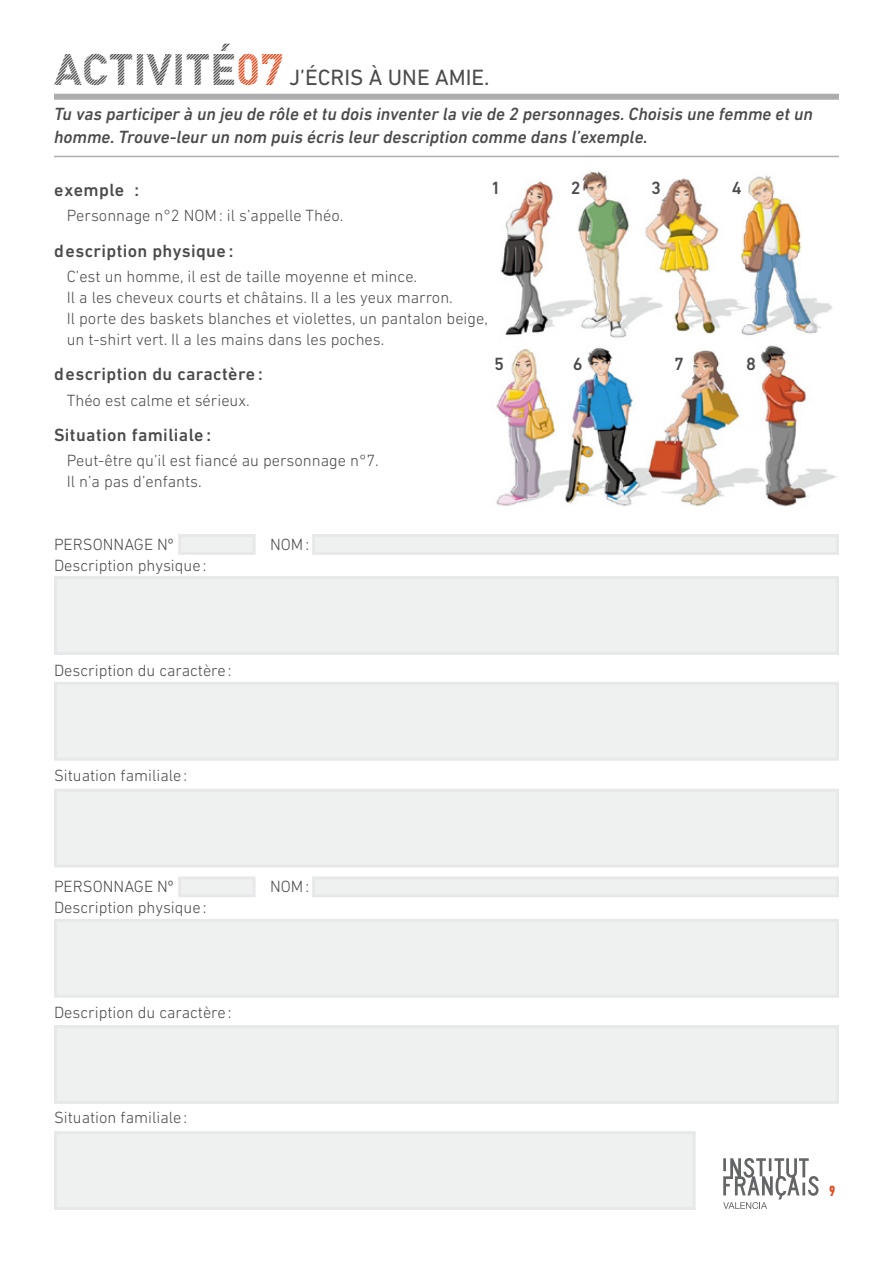
<style>
.page{position:relative;width:893px;height:1263px;background:#fff}
.page>*{position:absolute;margin:0;border:0;box-sizing:border-box;transform-origin:0 0}
.t1{font:43.5px "DINBOLDTRAM";color:#4b4b4d}
.t2{font:22.5px "DIN Next LT Pro";color:#4b4b4d}
.t3{font:italic 500 18px/22.5px "DIN Next LT Pro";color:#4b4b4d}
.t4{font:500 18px "DIN Next LT Pro";letter-spacing:.02em;color:#4b4b4d}
.t5{font:300 16.5px/21px "DIN Next LT Pro";color:#4b4b4d}
.t6{font:700 condensed 15px "DIN Next LT Pro";color:#e64415}
.s1{font-family:"DINBOLDTRAM";font-size:43.5px}
.s2{font-family:"DINBOLDTRAM";font-size:43.5px;color:#e64415}
</style>
<div class="page">
<svg style="left:723px;top:1158px;width:96px;height:51px"></svg>
<div style="left:54px;top:94px;width:785px;height:6px;background:#acadaf"></div>
<hr style="left:54px;top:156px;width:785px;height:1px;background:#acadaf">
<div style="left:54px;top:1131px;width:642px;height:79px;background:#eff0f0"></div>
<div style="left:54px;top:1025px;width:785px;height:79px;background:#eff0f0"></div>
<div style="left:54px;top:919px;width:785px;height:79px;background:#eff0f0"></div>
<div style="left:178px;top:876px;width:78px;height:21px;background:#eff0f0"></div>
<div style="left:178px;top:534px;width:78px;height:21px;background:#eff0f0"></div>
<div style="left:312px;top:876px;width:527px;height:21px;background:#eff0f0"></div>
<div style="left:312px;top:534px;width:527px;height:21px;background:#eff0f0"></div>
<div style="left:54px;top:789px;width:785px;height:78px;background:#eff0f0"></div>
<div style="left:54px;top:682px;width:785px;height:79px;background:#eff0f0"></div>
<div style="left:54px;top:576px;width:785px;height:79px;background:#eff0f0"></div>
<img style="left:496px;top:171px;width:341px;height:336px">
<h1 class="t1" style="left:54px;top:41px;width:76px">Activit</h1>
<h2 class="t2" style="left:210px;top:65px;width:281px"><span class="s1">é</span><span class="s2">07</span> J’ÉCRIS À UNE AMIE.</h2>
<p class="t3" style="left:54px;top:103px;width:760px">Tu vas participer à un jeu de rôle et tu dois inventer la vie de 2 personnages. Choisis une femme et un homme. Trouve-leur un nom puis écris leur description comme dans l’exemple.</p>
<p class="t4" style="left:54px;top:180px;width:87px">Exemple :</p>
<p class="t5" style="left:67px;top:205px;width:126px">Personnage n°2 NOM</p>
<p class="t5" style="left:219px;top:205px;width:126px">: il s’appelle Théo.</p>
<p class="t4" style="left:54px;top:240px;width:181px">D escription physique :</p>
<p class="t5" style="left:67px;top:266px;width:423px">C’est un homme, il est de taille moyenne et mince.<br>I l a les cheveux courts et châtains. I l a les yeux marron.<br>I l porte des baskets blanches et violettes, un pantalon beige, un t-shirt vert. I l a les mains dans les poches.</p>
<p class="t4" style="left:54px;top:364px;width:210px">D escription du caractère :</p>
<p class="t5" style="left:67px;top:389px;width:184px">Théo est calme et sérieux.</p>
<p class="t4" style="left:54px;top:424px;width:159px">Situation familiale :</p>
<p class="t5" style="left:67px;top:450px;width:314px">Peut-être qu’il est fiancé au personnage n°7.<br>I l n’a pas d’enfants.</p>
<p class="t4" style="left:571px;top:177px;width:11px">2</p>
<p class="t4" style="left:651px;top:177px;width:11px">3</p>
<p class="t4" style="left:491px;top:177px;width:11px">1</p>
<p class="t4" style="left:732px;top:177px;width:11px">4</p>
<p class="t4" style="left:746px;top:354px;width:11px">8</p>
<p class="t4" style="left:494px;top:354px;width:11px">5</p>
<p class="t4" style="left:573px;top:354px;width:11px">6</p>
<p class="t4" style="left:674px;top:354px;width:11px">7</p>
<p class="t5" style="left:54px;top:534px;width:121px">Personnage nº</p>
<p class="t5" style="left:216px;top:534px;width:23px">N</p>
<p class="t5" style="left:281px;top:534px;width:30px">om:</p>
<p class="t5" style="left:54px;top:555px;width:154px">Description physique:</p>
<p class="t5" style="left:54px;top:660px;width:179px">Description du caractère:</p>
<p class="t5" style="left:54px;top:765px;width:135px">Situation familiale:</p>
<p class="t5" style="left:54px;top:876px;width:121px">Personnage nº</p>
<p class="t5" style="left:270px;top:876px;width:41px">Nom:</p>
<p class="t5" style="left:54px;top:897px;width:154px">Description physique:</p>
<p class="t5" style="left:54px;top:1002px;width:179px">Description du caractère:</p>
<p class="t5" style="left:54px;top:1107px;width:135px">Situation familiale:</p>
<p class="t6" style="left:829px;top:1182px;width:8px">9</p>
</div>
